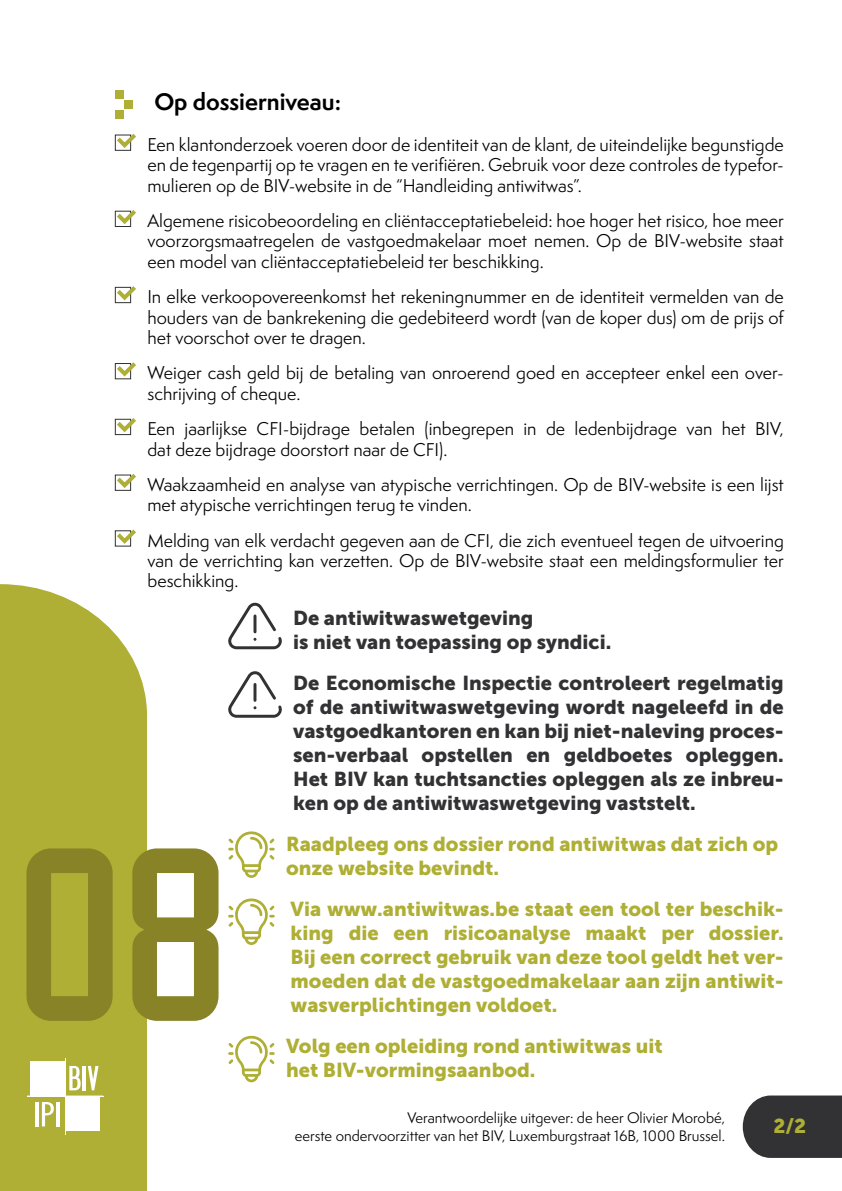
<style>
.page{position:relative;width:842px;height:1191px;background:#fff}
.page>*{position:absolute;margin:0;border:0;box-sizing:border-box;transform-origin:0 0}
.t1{font:700 246.2px "Refrigerator Deluxe";color:#888327}
.t2{font:700 22px "Semplicita Pro";color:#000}
.t3{font:20px/24px "Museo Sans 900";color:#aeaf34}
.t4{font:20px/24px "Museo Sans 900";color:#323234}
.t5{font:17px/20.4px "Semplicita Pro";color:#000;text-align:justify}
.t6{font:14px/18px "Semplicita Pro";color:#000;text-align:right}
</style>
<div class="page">
<div style="left:0;top:584px;width:147px;height:607px;background:#aeaf34"></div>
<svg style="left:743px;top:1095px;width:99px;height:62px;background:#3f3f41"></svg>
<div style="left:115px;top:90px;width:8px;height:8px;background:#aeaf34"></div>
<div style="left:115px;top:110px;width:8px;height:8px;background:#aeaf34"></div>
<div style="left:125px;top:100px;width:8px;height:8px;background:#aeaf34"></div>
<svg style="left:114px;top:133px;width:22px;height:18px"></svg>
<svg style="left:114px;top:210px;width:22px;height:17px"></svg>
<svg style="left:114px;top:286px;width:22px;height:17px"></svg>
<svg style="left:114px;top:362px;width:22px;height:17px"></svg>
<svg style="left:114px;top:418px;width:22px;height:17px"></svg>
<svg style="left:114px;top:473px;width:22px;height:18px"></svg>
<svg style="left:114px;top:529px;width:22px;height:18px"></svg>
<svg style="left:228px;top:603px;width:54px;height:46px"></svg>
<svg style="left:228px;top:671px;width:54px;height:46px"></svg>
<svg style="left:228px;top:831px;width:47px;height:47px"></svg>
<svg style="left:228px;top:898px;width:47px;height:47px"></svg>
<svg style="left:228px;top:1035px;width:47px;height:47px"></svg>
<div style="left:30px;top:1061px;width:35px;height:35px;background:#fff"></div>
<div style="left:65px;top:1096px;width:35px;height:35px;background:#fff"></div>
<hr style="left:65px;top:1058px;width:1px;height:76px;background:#fff">
<hr style="left:35px;top:1102px;width:3px;height:24px;background:#fff">
<svg style="left:42px;top:1102px;width:12px;height:24px"></svg>
<hr style="left:56px;top:1102px;width:3px;height:24px;background:#fff">
<svg style="left:69px;top:1066px;width:12px;height:24px"></svg>
<hr style="left:82px;top:1066px;width:4px;height:24px;background:#fff">
<svg style="left:88px;top:1066px;width:11px;height:24px"></svg>
<hr style="left:27px;top:1095px;width:76px;height:1px;background:#fff">
<p class="t2" style="left:154px;top:85px;width:188px">Op dossierniveau:</p>
<p class="t5" style="left:147px;top:134px;width:638px">Een klantonderzoek voeren door de identiteit van de klant, de uiteindelijke begunstigde en de tegenpartij op te vragen en te verifiëren. Gebruik voor deze controles de typefor&shy;mulieren op de BIV-website in de “Handleiding antiwitwas”.</p>
<p class="t5" style="left:147px;top:210px;width:638px">Algemene risicobeoordeling en cliëntacceptatiebeleid: hoe hoger het risico, hoe meer voorzorgsmaatregelen de vastgoedmakelaar moet nemen. Op de BIV-website staat een model van cliëntacceptatiebeleid ter beschikking.</p>
<p class="t5" style="left:147px;top:286px;width:638px">In elke verkoopovereenkomst het rekeningnummer en de identiteit vermelden van de houders van de bankrekening die gedebiteerd wordt (van de koper dus) om de prijs of het voorschot over te dragen.</p>
<p class="t5" style="left:147px;top:362px;width:638px">Weiger cash geld bij de betaling van onroerend goed en accepteer enkel een over&shy;schrijving of cheque.</p>
<p class="t5" style="left:147px;top:418px;width:638px">Een jaarlijkse CFI-bijdrage betalen (inbegrepen in de ledenbijdrage van het BIV, dat deze bijdrage doorstort naar de CFI).</p>
<p class="t5" style="left:147px;top:474px;width:638px">Waakzaamheid en analyse van atypische verrichtingen. Op de BIV-website is een lijst met atypische verrichtingen terug te vinden.</p>
<p class="t5" style="left:147px;top:530px;width:638px">Melding van elk verdacht gegeven aan de CFI, die zich eventueel tegen de uitvoering van de verrichting kan verzetten. Op de BIV-website staat een meldingsformulier ter beschikking.</p>
<p class="t4" style="left:293px;top:606px;width:320px">De antiwitwaswetgeving<br>is niet van toepassing op syndici.</p>
<p class="t4" style="left:293px;top:671px;width:492px;text-align:justify">De Economische Inspectie controleert regelmatig of de antiwitwaswetgeving wordt nageleefd in de vastgoedkantoren en kan bij niet-naleving proces&shy;sen-verbaal opstellen en geldboetes opleggen.<br>Het BIV kan tuchtsancties opleggen als ze inbreu&shy;ken op de antiwitwaswetgeving vaststelt.</p>
<p class="t3" style="left:286px;top:832px;width:494px">Raadpleeg ons dossier rond antiwitwas dat zich op onze website bevindt.</p>
<p class="t3" style="left:291px;top:897px;width:495px;text-align:justify">Via www.antiwitwas.be staat een tool ter beschik&shy;king die een risicoanalyse maakt per dossier.<br>Bij een correct gebruik van deze tool geldt het ver&shy;moeden dat de vastgoedmakelaar aan zijn antiwit&shy;wasverplichtingen voldoet.</p>
<p class="t3" style="left:286px;top:1034px;width:378px">Volg een opleiding rond antiwitwas uit het BIV-vormingsaanbod.</p>
<p class="t6" style="left:295px;top:1108px;width:432px">Verantwoordelijke uitgever: de heer Olivier Morobé,<br>eerste ondervoorzitter van het BIV, Luxemburgstraat 16B, 1000 Brussel.</p>
<h1 class="t1" style="left:14px;top:791px;width:218px">08</h1>
<p class="t3" style="left:773px;top:1114px;width:34px">2/2</p>
</div>
